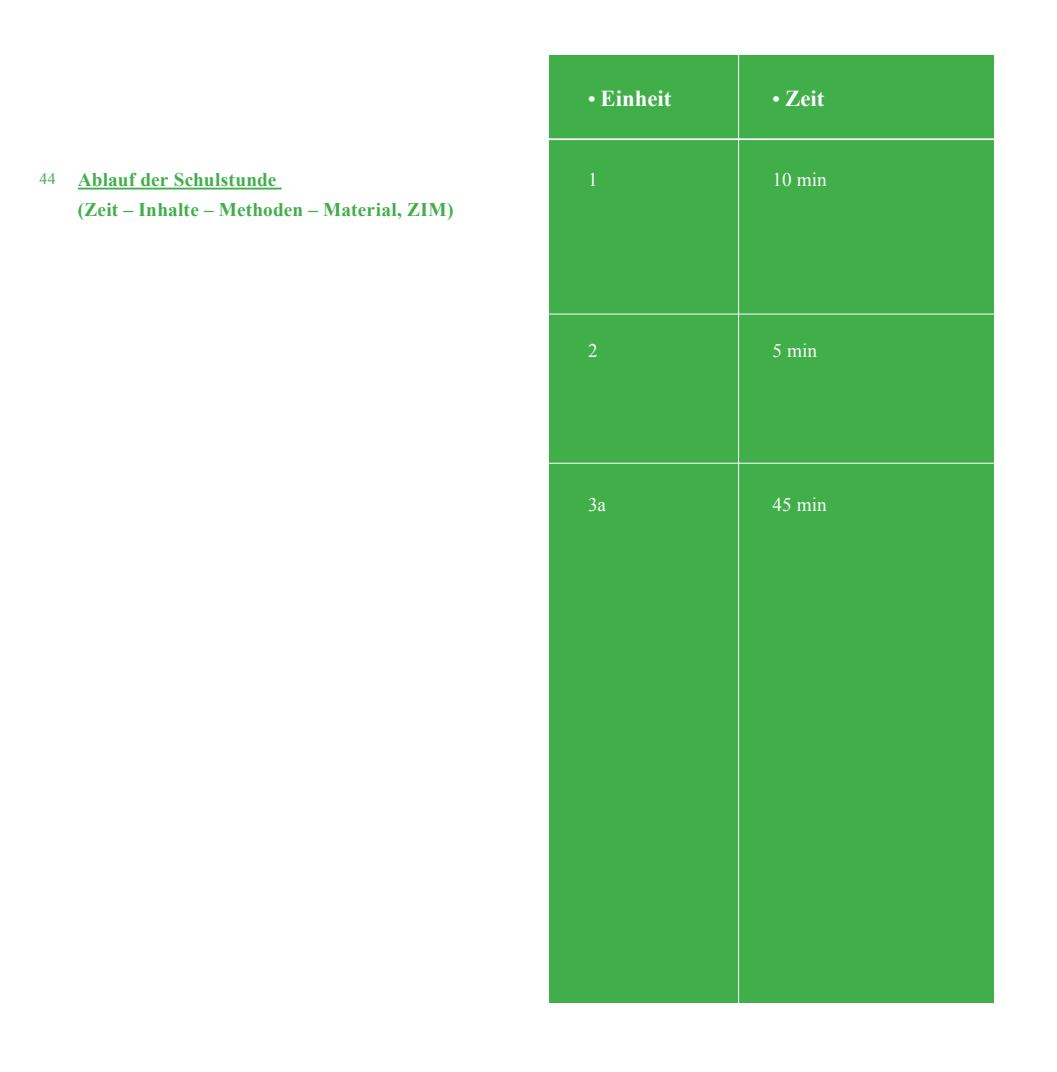
<style>
.page{position:relative;width:1057px;height:1072px;background:#fff}
.page>*{position:absolute;margin:0;border:0;box-sizing:border-box;transform-origin:0 0}
.t1{font:700 22.75px "Times New Roman";color:#fff}
.t2{font:700 19.25px "Times New Roman";letter-spacing:.01em;color:#40ae49}
.t3{font:19.25px "Times New Roman";color:#fff}
.t4{font:15.75px "Times New Roman";color:#40ae49}
.s1{font-size:21px}
</style>
<div class="page">
<div style="left:549px;top:56px;width:445px;height:947px;background:#40ae49"></div>
<hr style="left:78px;top:188px;width:204px;height:1px;background:#40ae49">
<hr style="left:536px;top:138px;width:513px;height:2px;background:#fff">
<hr style="left:536px;top:313px;width:513px;height:1px;background:#fff">
<hr style="left:536px;top:463px;width:513px;height:1px;background:#fff">
<hr style="left:738px;top:0;width:1px;height:1071px;background:#fff">
<p class="t4" style="left:39px;top:168px;width:18px">44</p>
<p class="t2" style="left:78px;top:167px;width:200px">Ablauf der Schulstunde</p>
<p class="t2" style="left:78px;top:196px;width:377px">(Zeit – Inhalte – Methoden – Material, ZIM)</p>
<p class="t1" style="left:588px;top:83px;width:85px"><span class="s1">•</span> Einheit</p>
<p class="t1" style="left:772px;top:83px;width:53px"><span class="s1">•</span> Zeit</p>
<p class="t3" style="left:588px;top:167px;width:11px">1</p>
<p class="t3" style="left:772px;top:167px;width:56px">10 min</p>
<p class="t3" style="left:588px;top:337px;width:11px">2</p>
<p class="t3" style="left:772px;top:337px;width:46px">5 min</p>
<p class="t3" style="left:588px;top:491px;width:20px">3a</p>
<p class="t3" style="left:772px;top:491px;width:56px">45 min</p>
</div>
